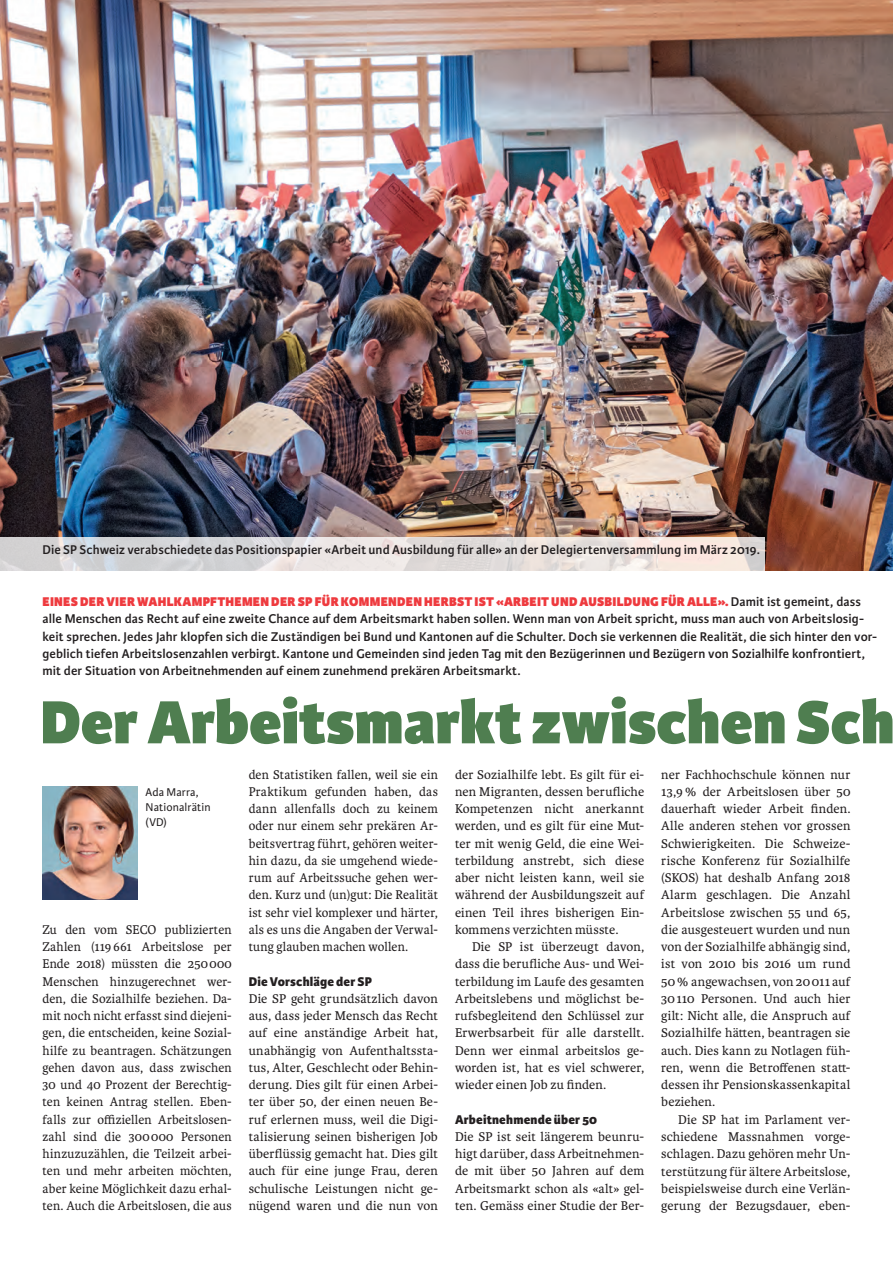
<style>
.page{position:relative;width:893px;height:1263px;background:#fff}
.page>*{position:absolute;margin:0;border:0;box-sizing:border-box;transform-origin:0 0}
.t1{font:800 64.8px "Karmina Sans";color:#4f7e50}
.t2{font:13.5px/17.2px "Karmina";letter-spacing:.01em;color:#231f20;text-align:justify}
.t3{font:600 13.5px/17.2px "Karmina Sans";letter-spacing:.01em;color:#231f20}
.t4{font:800 13.5px "Karmina Sans";letter-spacing:.01em;color:#231f20}
.t5{font:12px/15px "Karmina Sans";letter-spacing:.01em;color:#231f20}
.s1{font-weight:800;color:#ee3a3e}
</style>
<div class="page">
<img style="left:0;top:0;width:893px;height:571px">
<img style="left:43px;top:787px;width:94px;height:112px">
<svg style="left:0;top:537px;width:764px;height:34px;background:#e2dddb"></svg>
<p class="t3" style="left:43px;top:541px;width:719px">Die SP Schweiz verabschiedete das Positionspapier «Arbeit und Ausbildung für alle» an der Delegiertenversammlung im März 2019.</p>
<p class="t3" style="left:43px;top:593px;width:835px"><span class="s1">EINES DER VIER WAHLKAMPFTHEMEN DER SP FÜR KOMMENDEN HERBST IST «ARBEIT UND AUSBILDUNG FÜR ALLE».</span> Damit ist gemeint, dass alle Menschen das Recht auf eine zweite Chance auf dem Arbeitsmarkt haben sollen. Wenn man von Arbeit spricht, muss man auch von Arbeitslosig&shy;keit sprechen. Jedes Jahr klopfen sich die Zuständigen bei Bund und Kantonen auf die Schulter. Doch sie verkennen die Realität, die sich hinter den vor&shy;geblich tiefen Arbeitslosenzahlen verbirgt. Kantone und Gemeinden sind jeden Tag mit den Bezügerinnen und Bezügern von Sozialhilfe konfrontiert, mit der Situation von Arbeitnehmenden auf einem zunehmend prekären Arbeitsmarkt.</p>
<h1 class="t1" style="left:40px;top:684px;width:855px">Der Arbeitsmarkt zwischen Sch</h1>
<p class="t5" style="left:146px;top:784px;width:67px">Ada Marra,<br>Nationalrätin (VD)</p>
<p class="t2" style="left:43px;top:921px;width:191px">Zu den vom SECO publizierten Zahlen (119661 Arbeitslose per Ende 2018) müssten die 250000<br>Menschen hinzugerechnet wer&shy;den, die Sozialhilfe beziehen. Da&shy;mit noch nicht erfasst sind diejeni&shy;gen, die entscheiden, keine Sozial&shy;hilfe zu beantragen. Schätzungen gehen davon aus, dass zwischen 30 und 40 Prozent der Berechtig&shy;ten keinen Antrag stellen. Eben&shy;falls zur offiziellen Arbeitslosen&shy;zahl sind die 300000 Personen hinzuzuzählen, die Teilzeit arbei&shy;ten und mehr arbeiten möchten, aber keine Möglichkeit dazu erhal&shy;ten. Auch die Arbeitslosen, die aus</p>
<p class="t2" style="left:249px;top:766px;width:191px">den Statistiken fallen, weil sie ein Praktikum gefunden haben, das dann allenfalls doch zu keinem oder nur einem sehr prekären Ar&shy;beitsvertrag führt, gehören weiter&shy;hin dazu, da sie umgehend wiede&shy;rum auf Arbeitssuche gehen wer&shy;den. Kurz und (un)gut: Die Realität ist sehr viel komplexer und härter, als es uns die Angaben der Verwal&shy;tung glauben machen wollen.</p>
<p class="t4" style="left:249px;top:973px;width:125px">Die Vorschläge der SP</p>
<p class="t2" style="left:249px;top:990px;width:191px">Die SP geht grundsätzlich davon aus, dass jeder Mensch das Recht auf eine anständige Arbeit hat, unabhängig von Aufenthaltssta&shy;tus, Alter, Geschlecht oder Behin&shy;derung. Dies gilt für einen Arbei&shy;ter über 50, der einen neuen Be&shy;ruf erlernen muss, weil die Digi&shy;talisierung seinen bisherigen Job überflüssig gemacht hat. Dies gilt auch für eine junge Frau, deren schulische Leistungen nicht ge&shy;nügend waren und die nun von</p>
<p class="t2" style="left:455px;top:766px;width:191px">der Sozialhilfe lebt. Es gilt für ei&shy;nen Migranten, dessen berufliche Kompetenzen nicht anerkannt werden, und es gilt für eine Mut&shy;ter mit wenig Geld, die eine Wei&shy;terbildung anstrebt, sich diese aber nicht leisten kann, weil sie während der Ausbildungszeit auf einen Teil ihres bisherigen Ein&shy;kommens verzichten müsste.</p>
<p class="t2" style="left:455px;top:938px;width:191px;text-indent:17px">Die SP ist überzeugt davon, dass die berufliche Aus- und Wei&shy;terbildung im Laufe des gesamten Arbeitslebens und möglichst be&shy;rufsbegleitend den Schlüssel zur Erwerbsarbeit für alle darstellt.<br>Denn wer einmal arbeitslos ge&shy;worden ist, hat es viel schwerer, wieder einen Job zu finden.</p>
<p class="t4" style="left:455px;top:1111px;width:144px">Arbeitnehmende über 50</p>
<p class="t2" style="left:455px;top:1128px;width:191px">Die SP ist seit längerem beunru&shy;higt darüber, dass Arbeitnehmen&shy;de mit über 50 Jahren auf dem Arbeitsmarkt schon als «alt» gel&shy;ten. Gemäss einer Studie der Ber-</p>
<p class="t2" style="left:661px;top:766px;width:191px">ner Fachhochschule können nur 13,9% der Arbeitslosen über 50 dauerhaft wieder Arbeit finden.<br>Alle anderen stehen vor grossen Schwierigkeiten. Die Schweize&shy;rische Konferenz für Sozialhilfe (SKOS) hat deshalb Anfang 2018<br>Alarm geschlagen. Die Anzahl Arbeitslose zwischen 55 und 65, die ausgesteuert wurden und nun von der Sozialhilfe abhängig sind, ist von 2010 bis 2016 um rund 50% angewachsen, von 20011 auf 30110 Personen. Und auch hier gilt: Nicht alle, die Anspruch auf Sozialhilfe hätten, beantragen sie auch. Dies kann zu Notlagen füh&shy;ren, wenn die Betroffenen statt&shy;dessen ihr Pensionskassenkapital beziehen.</p>
<p class="t2" style="left:661px;top:1111px;width:191px;text-indent:17px">Die SP hat im Parlament ver&shy;schiedene Massnahmen vorge&shy;schlagen. Dazu gehören mehr Un&shy;terstützung für ältere Arbeitslose, beispielsweise durch eine Verlän&shy;gerung der Bezugsdauer, eben-</p>
</div>
